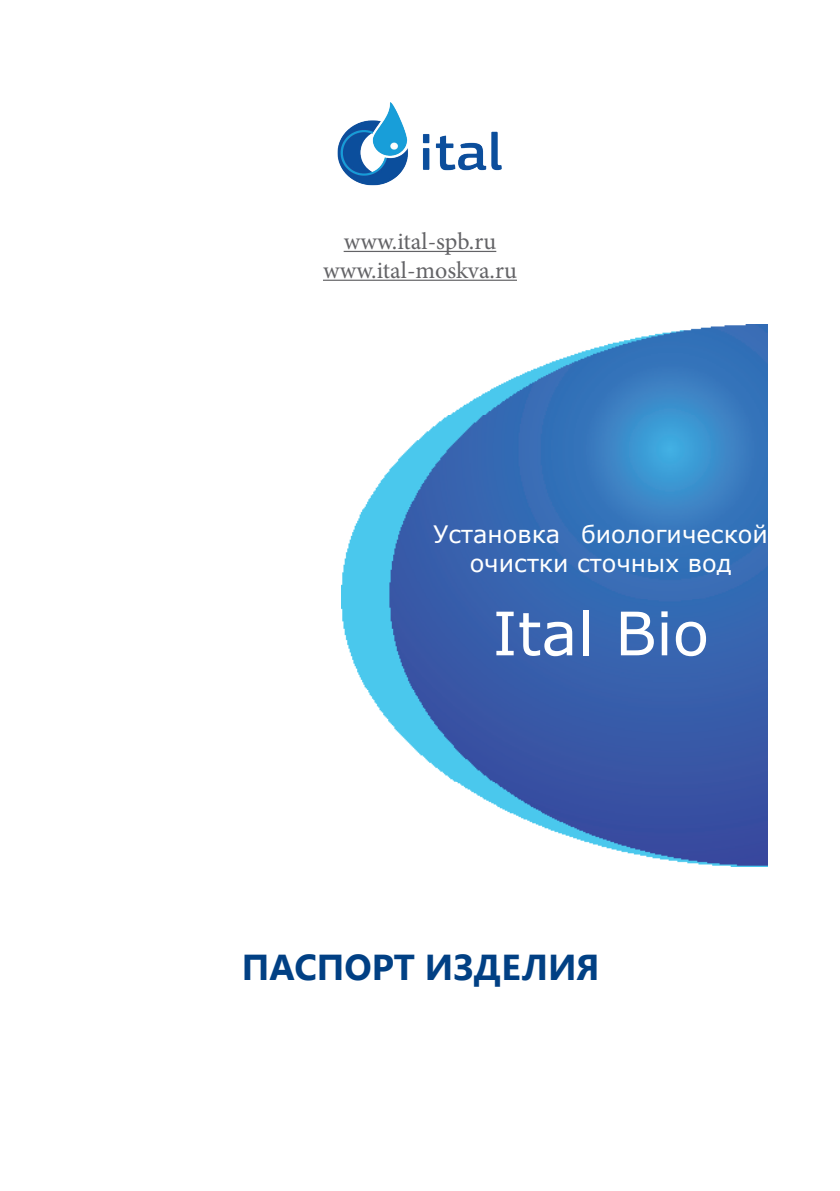
<style>
.page{position:relative;width:840px;height:1191px;background:#fff}
.page>*{position:absolute;margin:0;border:0;box-sizing:border-box;transform-origin:0 0}
.t1{font:60px "MS Reference Sans Serif";color:#fff}
.t2{font:700 36px "Segoe UI";color:#014084}
.t3{font:24px/28.8px "MS Reference Sans Serif";color:#fff;text-align:center}
.t4{font:24px/28.8px "Minion Pro";letter-spacing:.005em;color:#636366;text-align:center}
</style>
<div class="page">
<hr style="left:343px;top:251px;width:153px;height:1px;background:#636366">
<hr style="left:323px;top:280px;width:193px;height:1px;background:#636366">
<img style="left:341px;top:324px;width:426px;height:542px">
<img style="left:337px;top:102px;width:165px;height:84px">
<p class="t4" style="left:323px;top:227px;width:195px">www.ital-spb.ru www.ital-moskva.ru</p>
<p class="t3" style="left:433px;top:519px;width:335px">Установка биологической очистки сточных вод</p>
<h1 class="t1" style="left:492px;top:595px;width:218px">Ital Bio</h1>
<h2 class="t2" style="left:242px;top:941px;width:359px">ПАСПОРТ ИЗДЕЛИЯ</h2>
</div>
